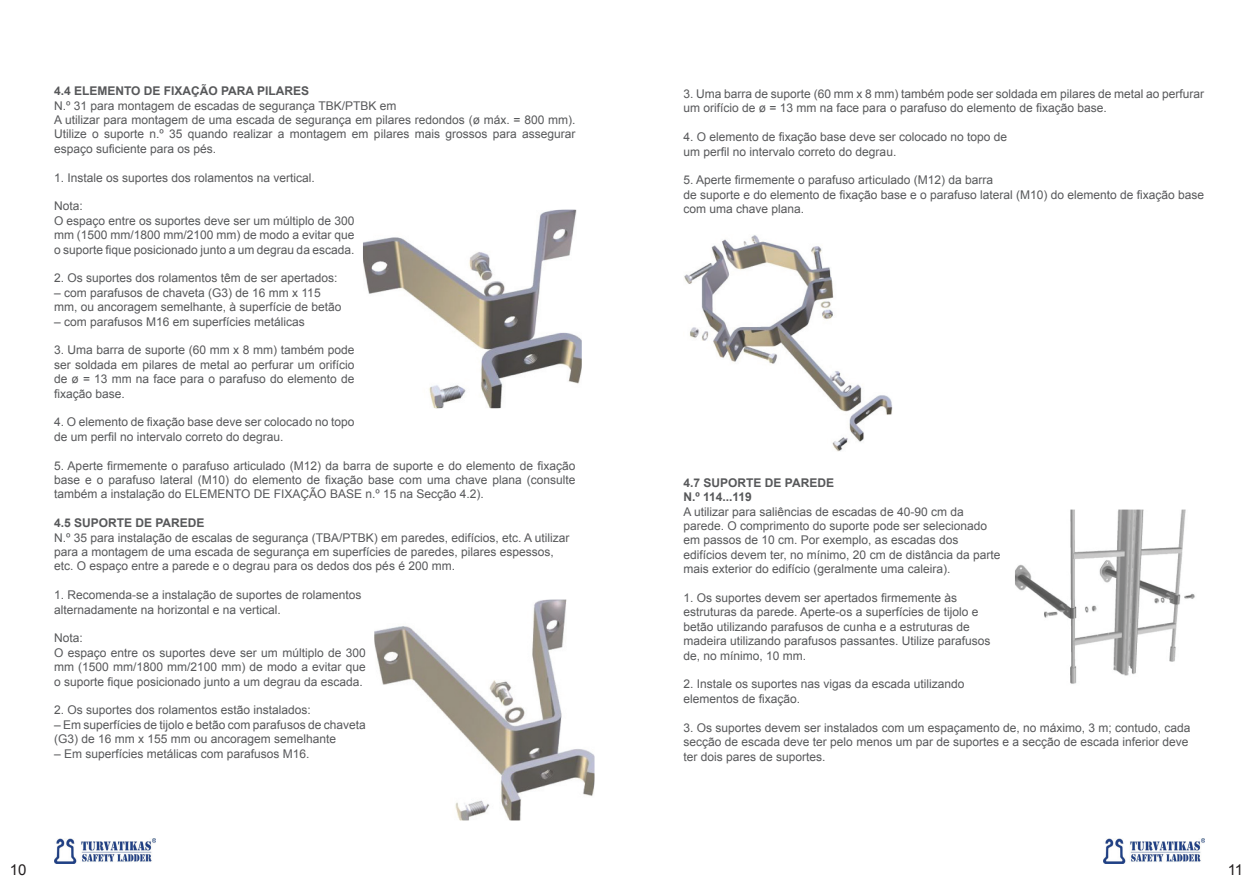
<style>
.page{position:relative;width:1259px;height:893px;background:#fff}
.page>*{position:absolute;margin:0;border:0;box-sizing:border-box;transform-origin:0 0}
.t1{font:15px "Arial";color:#231f20}
.t2{font:12px/14.4px "Arial";color:#57585a}
.t3{font:700 12px/14.4px "Arial";color:#57585a}
</style>
<div class="page">
<img style="left:54px;top:839px;width:101px;height:24px">
<img style="left:1103px;top:839px;width:102px;height:24px">
<img style="left:364px;top:211px;width:216px;height:196px">
<img style="left:376px;top:601px;width:217px;height:218px">
<img style="left:684px;top:235px;width:209px;height:217px">
<img style="left:1016px;top:511px;width:179px;height:173px">
<p class="t3" style="left:54px;top:84px;width:257px">4.4 ELEMENTO DE FIXAÇÃO PARA PILARES</p>
<p class="t2" style="left:54px;top:98px;width:523px">N.º 31 para montagem de escadas de segurança TBK/PTBK em<br>A utilizar para montagem de uma escada de segurança em pilares redondos (ø máx. = 800 mm).<br>Utilize o suporte n.º 35 quando realizar a montagem em pilares mais grossos para assegurar espaço suficiente para os pés.</p>
<p class="t2" style="left:54px;top:170px;width:262px">1. Instale os suportes dos rolamentos na vertical.</p>
<p class="t2" style="left:54px;top:199px;width:302px">Nota:<br>O espaço entre os suportes deve ser um múltiplo de 300 mm (1500 mm/1800 mm/2100 mm) de modo a evitar que o suporte fique posicionado junto a um degrau da escada.</p>
<p class="t2" style="left:54px;top:271px;width:285px">2. Os suportes dos rolamentos têm de ser apertados:</p>
<p class="t2" style="left:54px;top:285px;width:289px">– com parafusos de chaveta (G3) de 16 mm x 115 mm, ou ancoragem semelhante, à superfície de betão</p>
<p class="t2" style="left:54px;top:314px;width:252px">– com parafusos M16 em superfícies metálicas</p>
<p class="t2" style="left:54px;top:343px;width:302px;text-align:justify">3. Uma barra de suporte (60 mm x 8 mm) também pode ser soldada em pilares de metal ao perfurar um orifício de ø = 13 mm na face para o parafuso do elemento de fixação base.</p>
<p class="t2" style="left:54px;top:415px;width:302px">4. O elemento de fixação base deve ser colocado no topo de um perfil no intervalo correto do degrau.</p>
<p class="t2" style="left:54px;top:458px;width:523px;text-align:justify">5. Aperte firmemente o parafuso articulado (M12) da barra de suporte e do elemento de fixação base e o parafuso lateral (M10) do elemento de fixação base com uma chave plana (consulte também a instalação do ELEMENTO DE FIXAÇÃO BASE n.º 15 na Secção 4.2).</p>
<p class="t3" style="left:54px;top:516px;width:152px">4.5 SUPORTE DE PAREDE</p>
<p class="t2" style="left:54px;top:530px;width:517px">N.º 35 para instalação de escalas de segurança (TBA/PTBK) em paredes, edifícios, etc. A utilizar para a montagem de uma escada de segurança em superfícies de paredes, pilares espessos, etc. O espaço entre a parede e o degrau para os dedos dos pés é 200 mm.</p>
<p class="t2" style="left:54px;top:588px;width:309px">1. Recomenda-se a instalação de suportes de rolamentos alternadamente na horizontal e na vertical.</p>
<p class="t2" style="left:54px;top:631px;width:313px">Nota:<br>O espaço entre os suportes deve ser um múltiplo de 300 mm (1500 mm/1800 mm/2100 mm) de modo a evitar que o suporte fique posicionado junto a um degrau da escada.</p>
<p class="t2" style="left:54px;top:703px;width:258px">2. Os suportes dos rolamentos estão instalados:</p>
<p class="t2" style="left:54px;top:717px;width:313px">– Em superfícies de tijolo e betão com parafusos de chaveta (G3) de 16 mm x 155 mm ou ancoragem semelhante</p>
<p class="t2" style="left:54px;top:746px;width:257px">– Em superfícies metálicas com parafusos M16.</p>
<p class="t2" style="left:683px;top:87px;width:522px">3. Uma barra de suporte (60 mm x 8 mm) também pode ser soldada em pilares de metal ao perfurar um orifício de ø = 13 mm na face para o parafuso do elemento de fixação base.</p>
<p class="t2" style="left:683px;top:130px;width:325px">4. O elemento de fixação base deve ser colocado no topo de um perfil no intervalo correto do degrau.</p>
<p class="t2" style="left:683px;top:173px;width:522px">5. Aperte firmemente o parafuso articulado (M12) da barra<br>de suporte e do elemento de fixação base e o parafuso lateral (M10) do elemento de fixação base com uma chave plana.</p>
<p class="t3" style="left:683px;top:476px;width:152px">4.7 SUPORTE DE PAREDE<br>N.º 114...119</p>
<p class="t2" style="left:683px;top:504px;width:318px">A utilizar para saliências de escadas de 40-90 cm da parede. O comprimento do suporte pode ser selecionado em passos de 10 cm. Por exemplo, as escadas dos edifícios devem ter, no mínimo, 20 cm de distância da parte mais exterior do edifício (geralmente uma caleira).</p>
<p class="t2" style="left:683px;top:591px;width:308px">1. Os suportes devem ser apertados firmemente às estruturas da parede. Aperte-os a superfícies de tijolo e betão utilizando parafusos de cunha e a estruturas de madeira utilizando parafusos passantes. Utilize parafusos de, no mínimo, 10 mm.</p>
<p class="t2" style="left:683px;top:677px;width:282px">2. Instale os suportes nas vigas da escada utilizando elementos de fixação.</p>
<p class="t2" style="left:683px;top:720px;width:508px">3. Os suportes devem ser instalados com um espaçamento de, no máximo, 3 m; contudo, cada secção de escada deve ter pelo menos um par de suportes e a secção de escada inferior deve ter dois pares de suportes.</p>
<p class="t1" style="left:10px;top:860px;width:18px">10</p>
<p class="t1" style="left:1227px;top:860px;width:17px">11</p>
</div>
